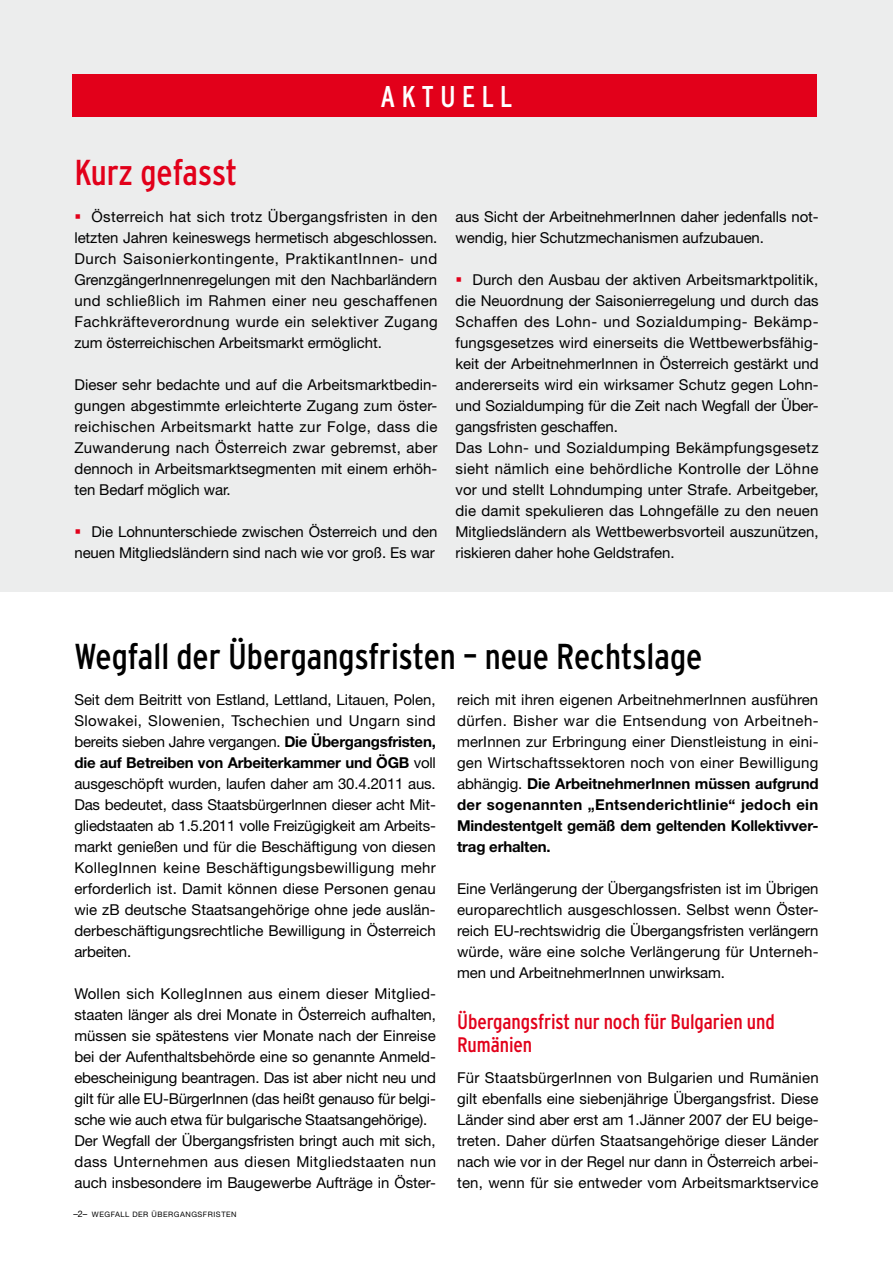
<style>
.page{position:relative;width:893px;height:1263px;background:#fff}
.page>*{position:absolute;margin:0;border:0;box-sizing:border-box;transform-origin:0 0}
.t1{font:condensed 36px "Interstate";color:#000}
.t2{font:condensed 36px "Interstate";letter-spacing:-.005em;color:#e2001a}
.t3{font:condensed 30px "Interstate";color:#fff}
.t4{font:condensed 21px/22.5px "Interstate";letter-spacing:-.005em;color:#e2001a}
.t5{font:15px/21px "Helvetica Neue";color:#000;text-align:justify}
.t6{font:7.5px "Helvetica Neue";letter-spacing:.07em;color:#000}
.s1{color:#e2001a}
.s2{font-weight:700}
.s3{font-size:9px}
</style>
<div class="page">
<div style="left:0;top:0;width:893px;height:591px;background:#eceded"></div>
<div style="left:72px;top:74px;width:744px;height:43px;background:#e2001a"></div>
<h2 class="t3" style="left:381px;top:79px;width:78px">ak tuell</h2>
<h1 class="t2" style="left:74px;top:153px;width:164px">Kurz gefasst</h1>
<p class="t5" style="left:74px;top:206px;width:365px"><span class="s1">▪</span> Österreich hat sich trotz Übergangsfristen in den letzten Jahren keineswegs hermetisch abgeschlossen.<br>Durch Saisonierkontingente, PraktikantInnen- und GrenzgängerInnenregelungen mit den Nachbarländern und schließlich im Rahmen einer neu geschaffenen Fachkräfteverordnung wurde ein selektiver Zugang zum österreichischen Arbeitsmarkt ermöglicht.</p>
<p class="t5" style="left:74px;top:374px;width:365px">Dieser sehr bedachte und auf die Arbeitsmarktbedin&shy;gungen abgestimmte erleichterte Zugang zum öster&shy;reichischen Arbeitsmarkt hatte zur Folge, dass die Zuwanderung nach Österreich zwar gebremst, aber dennoch in Arbeitsmarktsegmenten mit einem erhöh&shy;ten Bedarf möglich war.</p>
<p class="t5" style="left:74px;top:521px;width:365px"><span class="s1">▪</span> Die Lohnunterschiede zwischen Österreich und den neuen Mitgliedsländern sind nach wie vor groß. Es war</p>
<p class="t5" style="left:455px;top:206px;width:365px">aus Sicht der ArbeitnehmerInnen daher jedenfalls not&shy;wendig, hier Schutzmechanismen aufzubauen.</p>
<p class="t5" style="left:455px;top:269px;width:365px;text-align:left"><span class="s1">▪</span> Durch den Ausbau der aktiven Arbeitsmarktpolitik, die Neuordnung der Saisonierregelung und durch das Schaffen des Lohn- und Sozialdumping- Bekämp&shy;fungsgesetzes wird einerseits die Wettbewerbsfähig&shy;keit der ArbeitnehmerInnen in Österreich gestärkt und andererseits wird ein wirksamer Schutz gegen Lohn&shy;und Sozialdumping für die Zeit nach Wegfall der Über&shy;gangsfristen geschaffen.<br>Das Lohn- und Sozialdumping Bekämpfungsgesetz sieht nämlich eine behördliche Kontrolle der Löhne vor und stellt Lohndumping unter Strafe. Arbeitgeber, die damit spekulieren das Lohngefälle zu den neuen Mitgliedsländern als Wettbewerbsvorteil auszunützen, riskieren daher hohe Geldstrafen.</p>
<h1 class="t1" style="left:74px;top:636px;width:629px">Wegfall der Übergangsfristen – neue Rechtslage</h1>
<p class="t5" style="left:74px;top:689px;width:363px">Seit dem Beitritt von Estland, Lettland, Litauen, Polen, Slowakei, Slowenien, Tschechien und Ungarn sind bereits sieben Jahre vergangen. <span class="s2">Die Übergangsfristen, die auf Betreiben von Arbeiterkammer und ÖGB</span> voll ausgeschöpft wurden, laufen daher am 30.4.2011 aus.<br>Das bedeutet, dass StaatsbürgerInnen dieser acht Mit&shy;gliedstaaten ab 1.5.2011 volle Freizügigkeit am Arbeits&shy;markt genießen und für die Beschäftigung von diesen KollegInnen keine Beschäftigungsbewilligung mehr erforderlich ist. Damit können diese Personen genau wie zB deutsche Staatsangehörige ohne jede auslän&shy;derbeschäftigungsrechtliche Bewilligung in Österreich arbeiten.</p>
<p class="t5" style="left:74px;top:983px;width:363px;text-align:left">Wollen sich KollegInnen aus einem dieser Mitglied&shy;staaten länger als drei Monate in Österreich aufhalten, müssen sie spätestens vier Monate nach der Einreise bei der Aufenthaltsbehörde eine so genannte Anmeld&shy;ebescheinigung beantragen. Das ist aber nicht neu und gilt für alle EU-BürgerInnen (das heißt genauso für belgi&shy;sche wie auch etwa für bulgarische Staatsangehörige).<br>Der Wegfall der Übergangsfristen bringt auch mit sich, dass Unternehmen aus diesen Mitgliedstaaten nun auch insbesondere im Baugewerbe Aufträge in Öster-</p>
<p class="t6" style="left:73px;top:1209px;width:165px"><span class="s3">–2–</span> WEGFALL DER ÜBERGANGSFRISTEN</p>
<p class="t5" style="left:457px;top:689px;width:363px">reich mit ihren eigenen ArbeitnehmerInnen ausführen dürfen. Bisher war die Entsendung von Arbeitneh&shy;merInnen zur Erbringung einer Dienstleistung in eini&shy;gen Wirtschaftssektoren noch von einer Bewilligung abhängig. <span class="s2">Die ArbeitnehmerInnen müssen aufgrund der sogenannten „Entsenderichtlinie“ jedoch ein Mindestentgelt gemäß dem geltenden Kollektivver&shy;trag erhalten.</span></p>
<p class="t5" style="left:457px;top:878px;width:363px">Eine Verlängerung der Übergangsfristen ist im Übrigen europarechtlich ausgeschlossen. Selbst wenn Öster&shy;reich EU-rechtswidrig die Übergangsfristen verlängern würde, wäre eine solche Verlängerung für Unterneh&shy;men und ArbeitnehmerInnen unwirksam.</p>
<h3 class="t4" style="left:457px;top:1010px;width:319px">Übergangsfrist nur noch für Bulgarien und<br>Rumänien</h3>
<p class="t5" style="left:457px;top:1067px;width:363px">Für StaatsbürgerInnen von Bulgarien und Rumänien gilt ebenfalls eine siebenjährige Übergangsfrist. Diese Länder sind aber erst am 1.Jänner 2007 der EU beige&shy;treten. Daher dürfen Staatsangehörige dieser Länder nach wie vor in der Regel nur dann in Österreich arbei&shy;ten, wenn für sie entweder vom Arbeitsmarktservice</p>
</div>
